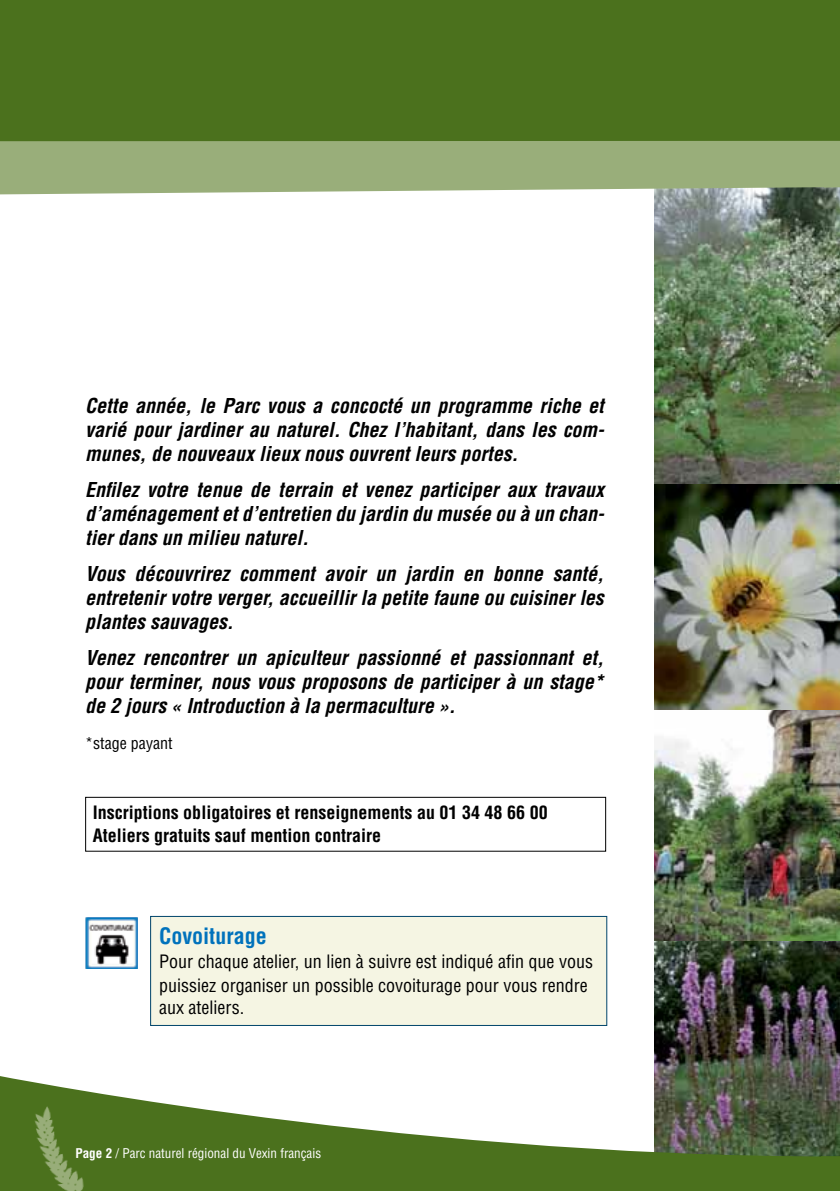
<style>
.page{position:relative;width:840px;height:1191px;background:#fff}
.page>*{position:absolute;margin:0;border:0;box-sizing:border-box;transform-origin:0 0}
.t1{font:700 condensed 22px "Helvetica LT Std";color:#0072bc}
.t2{font:italic 700 condensed 20px/24px "Helvetica LT Std";color:#000;text-align:justify}
.t3{font:condensed 18px/24px "Helvetica LT Std";color:#000}
.t4{font:700 condensed 18px/23px "Helvetica LT Std";color:#000}
.t5{font:condensed 16px "Helvetica LT Std";color:#000}
.t6{font:condensed 13.2px "Helvetica LT Std";color:#fff}
.s1{font-weight:700}
</style>
<div class="page">
<img style="left:654px;top:709px;width:185px;height:232px">
<img style="left:654px;top:195px;width:185px;height:514px">
<img style="left:654px;top:941px;width:185px;height:129px">
<svg style="left:0;top:1070px;width:839px;height:121px"></svg>
<svg style="left:0;top:141px;width:839px;height:54px;background:#9db181"></svg>
<div style="left:0;top:0;width:839px;height:141px;background:#4b711d"></div>
<img style="left:31px;top:1099px;width:67px;height:92px">
<div style="left:150px;top:916px;width:457px;height:110px;background:#f5f5e3;border:1px solid #00446a"></div>
<img style="left:85px;top:917px;width:52px;height:51px">
<div style="left:85px;top:797px;width:520px;height:54px;border:1px solid #000"></div>
<p class="t2" style="left:85px;top:394px;width:520px">Cette année, le Parc vous a concocté un programme riche et varié pour jardiner au naturel. Chez l’habitant, dans les com&shy;munes, de nouveaux lieux nous ouvrent leurs portes.</p>
<p class="t2" style="left:85px;top:478px;width:520px">Enfilez votre tenue de terrain et venez participer aux travaux d’aménagement et d’entretien du jardin du musée ou à un chan&shy;tier dans un milieu naturel.</p>
<p class="t2" style="left:85px;top:562px;width:520px">Vous découvrirez comment avoir un jardin en bonne santé, entretenir votre verger, accueillir la petite faune ou cuisiner les plantes sauvages.</p>
<p class="t2" style="left:85px;top:646px;width:520px">Venez rencontrer un apiculteur passionné et passionnant et, pour terminer, nous vous proposons de participer à un stage* de 2 jours « Introduction à la permaculture ».</p>
<p class="t5" style="left:85px;top:733px;width:89px">*stage payant</p>
<p class="t4" style="left:93px;top:800px;width:456px">Inscriptions obligatoires et renseignements au 01 34 48 66 00<br>Ateliers gratuits sauf mention contraire</p>
<p class="t1" style="left:159px;top:922px;width:109px">Covoiturage</p>
<p class="t3" style="left:159px;top:949px;width:435px">Pour chaque atelier, un lien à suivre est indiqué afin que vous puissiez organiser un possible covoiturage pour vous rendre</p>
<p class="t3" style="left:159px;top:995px;width:86px">aux ateliers.</p>
<p class="t6" style="left:75px;top:1144px;width:247px"><span class="s1">Page 2</span> / Parc naturel régional du Vexin français</p>
</div>
